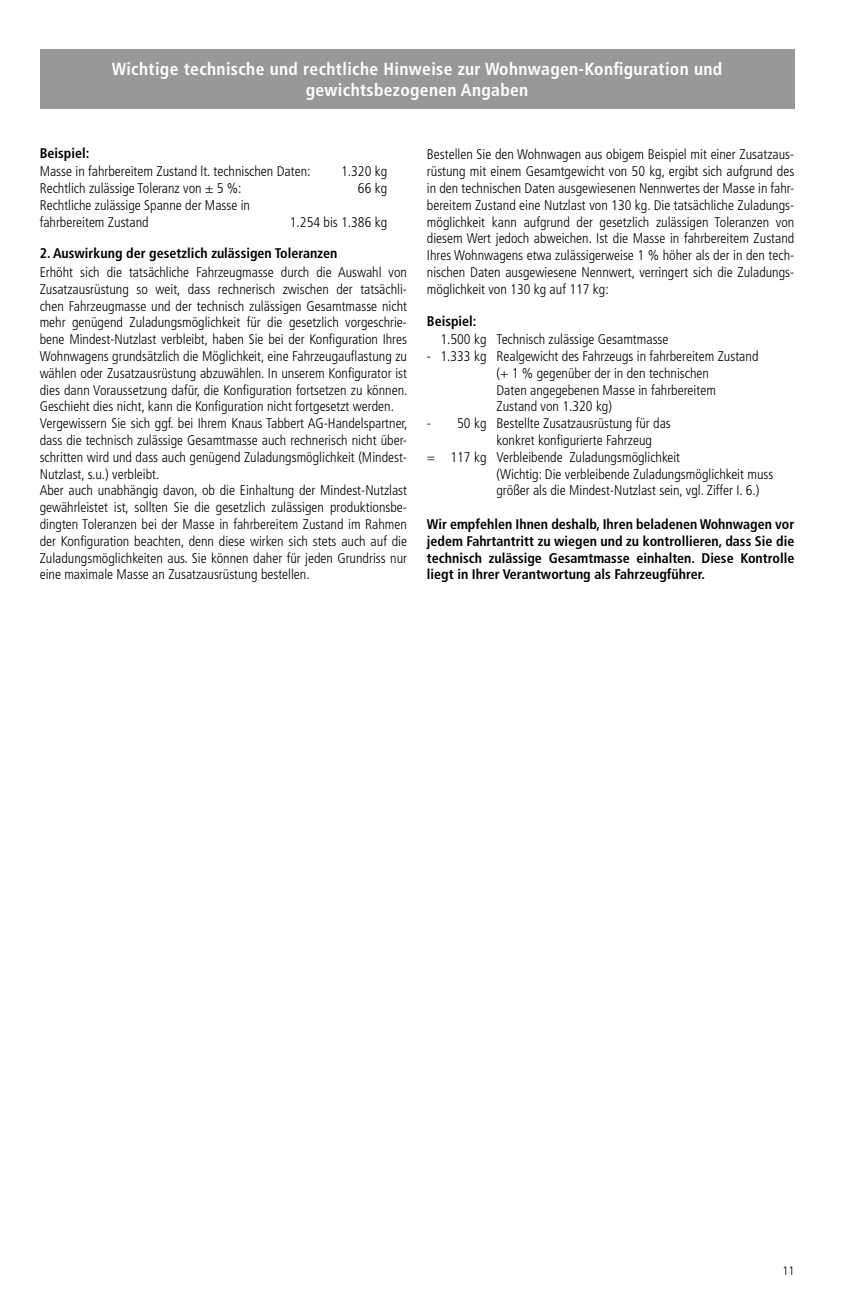
<style>
.page{position:relative;width:844px;height:1290px;background:#fff}
.page>*{position:absolute;margin:0;border:0;box-sizing:border-box;transform-origin:0 0}
.t1{font:700 condensed 17.5px/21px "Frutiger LT Std";letter-spacing:.02em;color:#fff;text-align:center}
.t2{font:300 condensed 14px/16.8px "Frutiger LT Std";color:#000}
.t3{font:700 condensed 14px/16.8px "Frutiger LT Std";color:#000;text-align:justify}
.t4{font:300 condensed 12.25px "Frutiger LT Std";color:#000}
</style>
<div class="page">
<div style="left:40px;top:50px;width:754px;height:59px;background:#999898"></div>
<p class="t1" style="left:112px;top:59px;width:612px">Wichtige technische und rechtliche Hinweise zur Wohnwagen-Konfiguration und gewichtsbezogenen Angaben</p>
<p class="t3" style="left:40px;top:144px;width:51px">Beispiel:</p>
<p class="t2" style="left:40px;top:163px;width:272px">Masse in fahrbereitem Zustand lt. technischen Daten:</p>
<p class="t2" style="left:341px;top:163px;width:48px">1.320 kg</p>
<p class="t2" style="left:40px;top:180px;width:203px">Rechtlich zulässige Toleranz von ± 5 %:</p>
<p class="t2" style="left:358px;top:180px;width:31px">66 kg</p>
<p class="t2" style="left:40px;top:197px;width:212px">Rechtliche zulässige Spanne der Masse in fahrbereitem Zustand</p>
<p class="t2" style="left:290px;top:213px;width:99px">1.254 bis 1.386 kg</p>
<p class="t3" style="left:40px;top:245px;width:299px">2. Auswirkung der gesetzlich zulässigen Toleranzen</p>
<p class="t2" style="left:40px;top:264px;width:369px">Erhöht sich die tatsächliche Fahrzeugmasse durch die Auswahl von Zusatzausrüstung so weit, dass rechnerisch zwischen der tatsächli&shy;chen Fahrzeugmasse und der technisch zulässigen Gesamtmasse nicht mehr genügend Zuladungsmöglichkeit für die gesetzlich vorgeschrie&shy;bene Mindest-Nutzlast verbleibt, haben Sie bei der Konfiguration Ihres Wohnwagens grundsätzlich die Möglichkeit, eine Fahrzeugauflastung zu wählen oder Zusatzausrüstung abzuwählen. In unserem Konfigurator ist dies dann Voraussetzung dafür, die Konfiguration fortsetzen zu können.<br>Geschieht dies nicht, kann die Konfiguration nicht fortgesetzt werden.<br>Vergewissern Sie sich ggf. bei Ihrem Knaus Tabbert AG-Handelspartner, dass die technisch zulässige Gesamtmasse auch rechnerisch nicht über&shy;schritten wird und dass auch genügend Zuladungsmöglichkeit (Mindest-Nutzlast, s.u.) verbleibt.<br>Aber auch unabhängig davon, ob die Einhaltung der Mindest-Nutzlast gewährleistet ist, sollten Sie die gesetzlich zulässigen produktionsbe&shy;dingten Toleranzen bei der Masse in fahrbereitem Zustand im Rahmen der Konfiguration beachten, denn diese wirken sich stets auch auf die Zuladungsmöglichkeiten aus. Sie können daher für jeden Grundriss nur eine maximale Masse an Zusatzausrüstung bestellen.</p>
<p class="t2" style="left:427px;top:146px;width:369px;text-align:justify">Bestellen Sie den Wohnwagen aus obigem Beispiel mit einer Zusatzaus&shy;rüstung mit einem Gesamtgewicht von 50 kg, ergibt sich aufgrund des in den technischen Daten ausgewiesenen Nennwertes der Masse in fahr&shy;bereitem Zustand eine Nutzlast von 130 kg. Die tatsächliche Zuladungs&shy;möglichkeit kann aufgrund der gesetzlich zulässigen Toleranzen von diesem Wert jedoch abweichen. Ist die Masse in fahrbereitem Zustand Ihres Wohnwagens etwa zulässigerweise 1 % höher als der in den tech&shy;nischen Daten ausgewiesene Nennwert, verringert sich die Zuladungs&shy;möglichkeit von 130 kg auf 117 kg:</p>
<p class="t3" style="left:427px;top:312px;width:51px">Beispiel:</p>
<p class="t2" style="left:440px;top:331px;width:229px">1.500 kg Technisch zulässige Gesamtmasse</p>
<p class="t2" style="left:496px;top:348px;width:263px;text-indent:-69px">- 1.333 kg Realgewicht des Fahrzeugs in fahrbereitem Zustand (+ 1 % gegenüber der in den technischen<br>Daten angegebenen Masse in fahrbereitem Zustand von 1.320 kg)</p>
<p class="t2" style="left:427px;top:415px;width:245px">- 50 kg Bestellte Zusatzausrüstung für das</p>
<p class="t2" style="left:496px;top:432px;width:157px">konkret konfigurierte Fahrzeug</p>
<p class="t2" style="left:427px;top:449px;width:255px">= 117 kg Verbleibende Zuladungsmöglichkeit</p>
<p class="t2" style="left:496px;top:465px;width:278px">(Wichtig: Die verbleibende Zuladungsmöglichkeit muss</p>
<p class="t2" style="left:496px;top:482px;width:264px">größer als die Mindest-Nutzlast sein, vgl. Ziffer I. 6.)</p>
<p class="t3" style="left:427px;top:516px;width:369px">Wir empfehlen Ihnen deshalb, Ihren beladenen Wohnwagen vor jedem Fahrtantritt zu wiegen und zu kontrollieren, dass Sie die technisch zulässige Gesamtmasse einhalten. Diese Kontrolle liegt in Ihrer Verantwortung als Fahrzeugführer.</p>
<p class="t4" style="left:782px;top:1264px;width:13px">11</p>
</div>
